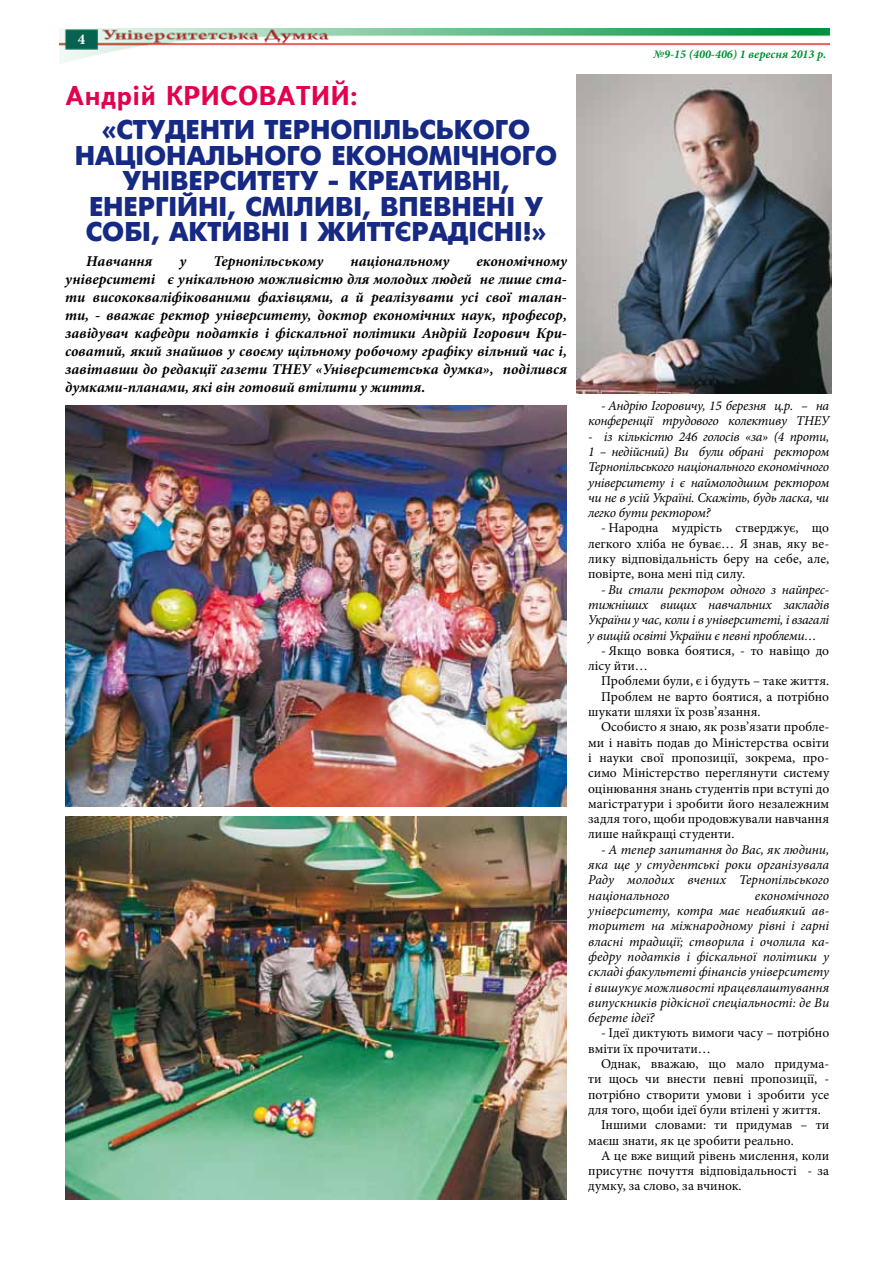
<style>
.page{position:relative;width:893px;height:1263px;background:#fff}
.page>*{position:absolute;margin:0;border:0;box-sizing:border-box;transform-origin:0 0}
.t1{font:700 27px/25.5px "Ukrainian Futuris";color:#162983;text-align:center}
.t2{font:700 27px "Ukrainian Text";color:#e3004f}
.t3{font:italic 700 15px/18px "Minion Pro";color:#000;text-align:justify}
.t4{font:700 15px "Minion Pro";color:#fff}
.t5{font:13.5px/15.3px "Minion Pro";color:#000}
.t6{font:italic 13.5px/15.3px "Minion Pro";letter-spacing:-.02em;color:#000;text-align:justify}
.t7{font:italic 700 12px "Minion Pro";color:#009037}
.s1{font-style:italic}
</style>
<div class="page">
<img style="left:60px;top:28px;width:769px;height:36px">
<img style="left:576px;top:74px;width:256px;height:320px">
<img style="left:65px;top:816px;width:502px;height:383px">
<img style="left:65px;top:405px;width:502px;height:401px">
<p class="t4" style="left:78px;top:29px;width:9px">4</p>
<h1 class="t2" style="left:65px;top:80px;width:294px">Андрій Крисоватий:</h1>
<h1 class="t1" style="left:75px;top:118px;width:484px">«студенти Тернопільського національного економічного університету - креативні, енергійні, сміливі, впевнені у собі, активні і життєрадісні!»</h1>
<p class="t3" style="left:86px;top:252px;width:68px">Навчання</p>
<p class="t3" style="left:179px;top:252px;width:8px">у</p>
<p class="t3" style="left:213px;top:252px;width:111px">Тернопільському</p>
<p class="t3" style="left:350px;top:252px;width:100px">національному</p>
<p class="t3" style="left:65px;top:252px;width:503px;text-indent:411px">економічному університеті є унікальною можливістю для молодих людей не лише ста&shy;ти висококваліфікованими фахівцями, а й реалізувати усі свої талан&shy;ти, - вважає ректор університету, доктор економічних наук, професор, завідувач кафедри податків і фіскальної політики Андрій Ігорович Кри&shy;соватий, який знайшов у своєму щільному робочому графіку вільний час і, завітавши до редакції газети ТНЕУ «Університетська думка», поділився думками-планами, які він готовий втілити у життя.</p>
<p class="t7" style="left:654px;top:45px;width:174px">№9-15 (400-406) 1 вересня 2013 р.</p>
<p class="t6" style="left:588px;top:398px;width:242px;text-align:right">- Андрію Ігоровичу, 15 березня ц.р. – на конференції трудового колективу ТНЕУ</p>
<p class="t6" style="left:588px;top:429px;width:242px">- із кількістю 246 голосів «за» (4 проти, 1 – недійсний) Ви були обрані ректором Тернопільського національного економічного університету і є наймолодшим ректором чи не в усій Україні. Скажіть, будь ласка, чи легко бути ректором?</p>
<p class="t5" style="left:588px;top:520px;width:242px;text-align:justify;text-indent:13px"><span class="s1">-</span> Народна мудрість стверджує, що легкого хліба не буває… Я знав, яку ве&shy;лику відповідальність беру на себе, але, повірте, вона мені під силу.</p>
<p class="t6" style="left:588px;top:582px;width:242px;text-indent:13px">- Ви стали ректором одного з найпрес&shy;тижніших вищих навчальних закладів України у час, коли і в університеті, і взагалі у вищій освіті України є певні проблеми…</p>
<p class="t5" style="left:588px;top:643px;width:242px;text-indent:13px"><span class="s1">-</span> Якщо вовка боятися, - то навіщо до лісу йти…</p>
<p class="t5" style="left:601px;top:673px;width:230px">Проблеми були, є і будуть – таке життя.</p>
<p class="t5" style="left:601px;top:689px;width:230px">Проблем не варто боятися, а потрібно</p>
<p class="t5" style="left:588px;top:704px;width:174px">шукати шляхи їх розв’язання.</p>
<p class="t5" style="left:601px;top:719px;width:230px">Особисто я знаю, як розв’язати пробле-</p>
<p class="t5" style="left:588px;top:735px;width:242px">ми і навіть подав до Міністерства освіти</p>
<p class="t5" style="left:588px;top:750px;width:242px">і науки свої пропозиції, зокрема, про-</p>
<p class="t5" style="left:588px;top:765px;width:242px">симо Міністерство переглянути систему</p>
<p class="t5" style="left:588px;top:781px;width:242px">оцінювання знань студентів при вступі до</p>
<p class="t5" style="left:588px;top:796px;width:242px">магістратури і зробити його незалежним</p>
<p class="t5" style="left:588px;top:811px;width:242px">задля того, щоби продовжували навчання</p>
<p class="t5" style="left:588px;top:826px;width:148px">лише найкращі студенти.</p>
<p class="t6" style="left:588px;top:842px;width:242px;text-indent:13px">- А тепер запитання до Вас, як людини, яка ще у студентські роки організувала Раду молодих вчених Тернопільського національного</p>
<p class="t6" style="left:588px;top:888px;width:242px;text-indent:167px">економічного університету, котра має неабиякий ав&shy;торитет на міжнародному рівні і гарні власні традиції; створила і очолила ка&shy;федру податків і фіскальної політики у складі факультеті фінансів університету і вишукує можливості працевлаштування випускників рідкісної спеціальності: де Ви берете ідеї?</p>
<p class="t5" style="left:588px;top:1025px;width:242px;text-indent:13px"><span class="s1">-</span> Ідеї диктують вимоги часу – потрібно вміти їх прочитати…</p>
<p class="t5" style="left:601px;top:1056px;width:230px">Однак, вважаю, що мало придума-</p>
<p class="t5" style="left:588px;top:1071px;width:242px">ти щось чи внести певні пропозиції, -</p>
<p class="t5" style="left:588px;top:1087px;width:242px">потрібно створити умови і зробити усе</p>
<p class="t5" style="left:588px;top:1102px;width:234px">для того, щоби ідеї були втілені у життя.</p>
<p class="t5" style="left:601px;top:1117px;width:230px">Іншими словами: ти придумав – ти</p>
<p class="t5" style="left:588px;top:1132px;width:207px">маєш знати, як це зробити реально.</p>
<p class="t5" style="left:601px;top:1148px;width:230px">А це вже вищий рівень мислення, коли</p>
<p class="t5" style="left:588px;top:1163px;width:242px">присутнє почуття відповідальності - за</p>
<p class="t5" style="left:588px;top:1178px;width:155px">думку, за слово, за вчинок.</p>
</div>
